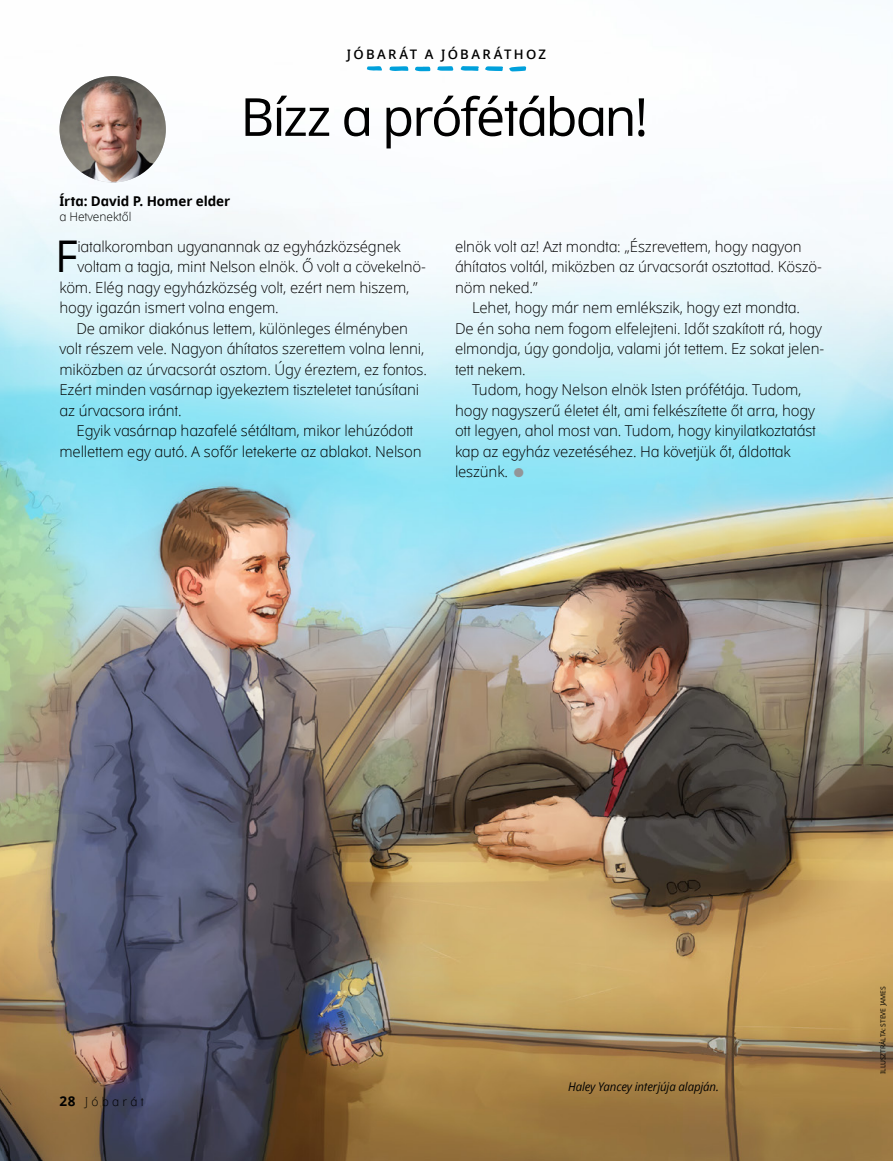
<style>
.page{position:relative;width:893px;height:1161px;background:#fff}
.page>*{position:absolute;margin:0;border:0;box-sizing:border-box;transform-origin:0 0}
.t1{font:52.5px "Dots Solidlds Lat";letter-spacing:-.04em;color:#000}
.t2{font:43.65px "Dots Solidlds Lat";color:#000}
.t3{font:300 15px/20.5px "Dots Solidlds Lat";letter-spacing:-.01em;color:#000}
.t4{font:13.5px "Dots Solid lds Lat Bold";letter-spacing:-.005em;color:#000}
.t5{font:600 13.2px "Dots Solidlds Lat";letter-spacing:.175em;color:#000}
.t6{font:italic 12px "Dots Solidlds Lat";letter-spacing:-.01em;color:#000;scale:.95 1}
.t7{font:300 12px "Dots Solidlds Lat";letter-spacing:-.005em;color:#000}
.t8{font:300 12px "Dots Solidlds Lat";letter-spacing:.28em;color:#000}
.t9{font:6.75px "Dots Solidlds Lat";letter-spacing:-.01em;color:#000}
.s1{font-family:"Ding P Ilds Dpi";font-weight:400;font-size:12.75px;color:#939598}
.s2{font-family:"Dots Solid lds Lat Bold";font-weight:400;font-size:13.5px}
</style>
<div class="page">
<img style="left:0;top:66px;width:893px;height:1095px">
<img style="left:60px;top:76px;width:106px;height:106px;border-radius:53px">
<svg style="left:389px;top:66px;width:19px;height:5px"></svg>
<svg style="left:460px;top:66px;width:19px;height:5px"></svg>
<svg style="left:485px;top:66px;width:18px;height:5px"></svg>
<svg style="left:509px;top:66px;width:17px;height:6px"></svg>
<svg style="left:415px;top:67px;width:15px;height:4px"></svg>
<svg style="left:437px;top:66px;width:16px;height:5px"></svg>
<svg style="left:366px;top:66px;width:16px;height:5px"></svg>
<p class="t5" style="left:347px;top:44px;width:201px">JÓBARÁT A JÓBARÁTHOZ</p>
<h1 class="t1" style="left:240px;top:78px;width:410px">Bízz a prófétában!</h1>
<p class="t4" style="left:60px;top:191px;width:172px">Írta: David P. Homer elder</p>
<p class="t7" style="left:60px;top:208px;width:73px">a Hetvenektől</p>
<h2 class="t2" style="left:55px;top:224px;width:24px">F</h2>
<p class="t3" style="left:77px;top:236px;width:325px">iatalkoromban ugyanannak az egyházközségnek</p>
<p class="t3" style="left:77px;top:257px;width:350px">voltam a tagja, mint Nelson elnök. Ő volt a cövekelnö-</p>
<p class="t3" style="left:60px;top:277px;width:351px">köm. Elég nagy egyházközség volt, ezért nem hiszem,</p>
<p class="t3" style="left:60px;top:298px;width:221px">hogy igazán ismert volna engem.</p>
<p class="t3" style="left:77px;top:318px;width:333px">De amikor diakónus lettem, különleges élményben</p>
<p class="t3" style="left:60px;top:339px;width:366px">volt részem vele. Nagyon áhítatos szerettem volna lenni,</p>
<p class="t3" style="left:60px;top:359px;width:369px">miközben az úrvacsorát osztom. Úgy éreztem, ez fontos.</p>
<p class="t3" style="left:60px;top:380px;width:361px">Ezért minden vasárnap igyekeztem tiszteletet tanúsítani</p>
<p class="t3" style="left:60px;top:400px;width:124px">az úrvacsora iránt.</p>
<p class="t3" style="left:77px;top:421px;width:338px">Egyik vasárnap hazafelé sétáltam, mikor lehúzódott</p>
<p class="t3" style="left:60px;top:441px;width:364px">mellettem egy autó. A sofőr letekerte az ablakot. Nelson</p>
<p class="t3" style="left:455px;top:236px;width:369px">elnök volt az! Azt mondta: „Észrevettem, hogy nagyon áhítatos voltál, miközben az úrvacsorát osztottad. Köszö&shy;nöm neked.”</p>
<p class="t3" style="left:472px;top:298px;width:330px">Lehet, hogy már nem emlékszik, hogy ezt mondta.</p>
<p class="t3" style="left:455px;top:318px;width:369px">De én soha nem fogom elfelejteni. Időt szakított rá, hogy</p>
<p class="t3" style="left:455px;top:339px;width:371px">elmondja, úgy gondolja, valami jót tettem. Ez sokat jelen-</p>
<p class="t3" style="left:455px;top:359px;width:72px">tett nekem.</p>
<p class="t3" style="left:472px;top:380px;width:331px">Tudom, hogy Nelson elnök Isten prófétája. Tudom,</p>
<p class="t3" style="left:455px;top:400px;width:362px">hogy nagyszerű életet élt, ami felkészítette őt arra, hogy</p>
<p class="t3" style="left:455px;top:421px;width:362px">ott legyen, ahol most van. Tudom, hogy kinyilatkoztatást</p>
<p class="t3" style="left:455px;top:441px;width:337px">kap az egyház vezetéséhez. Ha követjük őt, áldottak</p>
<p class="t3" style="left:455px;top:462px;width:70px">leszünk. <span class="s1">●</span></p>
<p class="t8" style="left:60px;top:1092px;width:86px"><span class="s2">28</span> Jóbarát</p>
<p class="t6" style="left:568px;top:1077px;width:160px">Haley Yancey interjúja alapján.</p>
<p class="t9" style="left:878px;top:1074px;width:89px;rotate:-90deg">ILLUSZTRÁLTA: STEVE JAMES</p>
</div>
